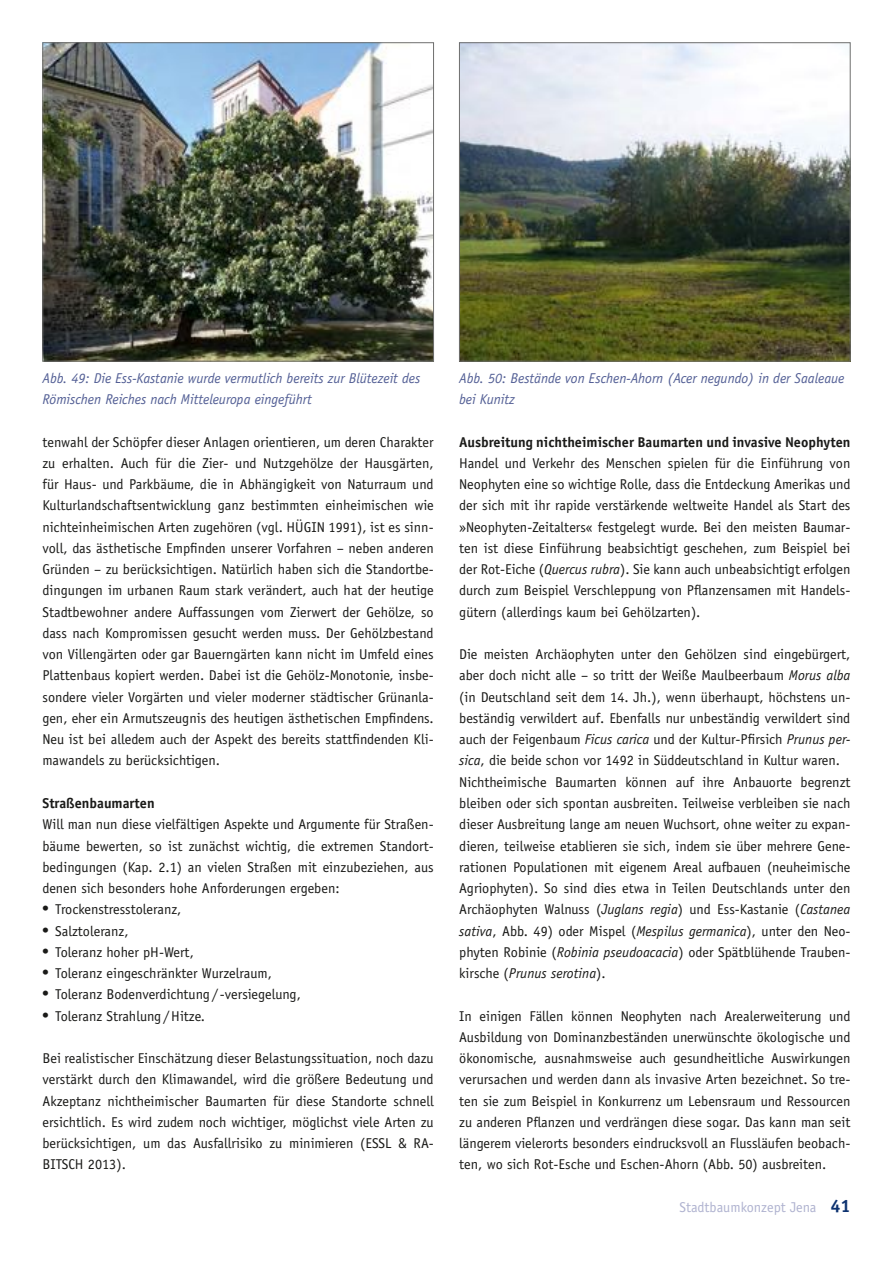
<style>
.page{position:relative;width:893px;height:1263px;background:#fff}
.page>*{position:absolute;margin:0;border:0;box-sizing:border-box;transform-origin:0 0}
.t1{font:14.25px/21.3px "Officina Sans";color:#1a1a18;text-align:justify}
.t2{font:italic 14.25px/21.3px "Officina Sans";letter-spacing:-.005em;color:#535f95}
.t3{font:700 14.25px "Officina Sans";color:#1a1a18}
.t4{font:14.25px "Officina Sans";color:#b0b3d0}
.s1{font-family:"Times";font-size:18px}
.s2{font-style:italic}
.s3{font-weight:700;font-size:18px;color:#0d3270}
</style>
<div class="page">
<img style="left:461px;top:44px;width:387px;height:315px">
<div style="left:459px;top:42px;width:391px;height:319px;border:1px solid #6f6f6e"></div>
<img style="left:45px;top:44px;width:387px;height:315px">
<div style="left:43px;top:42px;width:391px;height:319px;border:1px solid #6f6f6e"></div>
<p class="t2" style="left:43px;top:367px;width:379px">Abb. 49: Die Ess-Kastanie wurde vermutlich bereits zur Blütezeit des<br>Römischen Reiches nach Mitteleuropa eingeführt</p>
<p class="t2" style="left:459px;top:367px;width:387px">Abb. 50: Bestände von Eschen-Ahorn (Acer negundo) in der Saaleaue bei Kunitz</p>
<p class="t1" style="left:43px;top:431px;width:393px">tenwahl der Schöpfer dieser Anlagen orientieren, um deren Charakter zu erhalten. Auch für die Zier- und Nutzgehölze der Hausgärten, für Haus- und Parkbäume, die in Abhängigkeit von Naturraum und Kulturlandschaftsentwicklung ganz bestimmten einheimischen wie nichteinheimischen Arten zugehören (vgl. HÜGIN 1991), ist es sinn&shy;voll, das ästhetische Empfinden unserer Vorfahren – neben anderen Gründen – zu berücksichtigen. Natürlich haben sich die Standortbe&shy;dingungen im urbanen Raum stark verändert, auch hat der heutige Stadtbewohner andere Auffassungen vom Zierwert der Gehölze, so dass nach Kompromissen gesucht werden muss. Der Gehölzbestand von Villengärten oder gar Bauerngärten kann nicht im Umfeld eines Plattenbaus kopiert werden. Dabei ist die Gehölz-Monotonie, insbe&shy;sondere vieler Vorgärten und vieler moderner städtischer Grünanla&shy;gen, eher ein Armutszeugnis des heutigen ästhetischen Empfindens.<br>Neu ist bei alledem auch der Aspekt des bereits stattfindenden Kli&shy;mawandels zu berücksichtigen.</p>
<p class="t3" style="left:43px;top:794px;width:114px">Straßenbaumarten</p>
<p class="t1" style="left:43px;top:814px;width:393px">Will man nun diese vielfältigen Aspekte und Argumente für Straßen&shy;bäume bewerten, so ist zunächst wichtig, die extremen Standort&shy;bedingungen (Kap. 2.1) an vielen Straßen mit einzubeziehen, aus denen sich besonders hohe Anforderungen ergeben:</p>
<p class="t1" style="left:43px;top:899px;width:140px"><span class="s1">•</span> Trockenstresstoleranz,</p>
<p class="t1" style="left:43px;top:920px;width:88px"><span class="s1">•</span> Salztoleranz,</p>
<p class="t1" style="left:43px;top:941px;width:153px"><span class="s1">•</span> Toleranz hoher pH-Wert,</p>
<p class="t1" style="left:43px;top:963px;width:231px"><span class="s1">•</span> Toleranz eingeschränkter Wurzelraum,</p>
<p class="t1" style="left:43px;top:984px;width:260px"><span class="s1">•</span> Toleranz Bodenverdichtung/ -versiegelung,</p>
<p class="t1" style="left:43px;top:1005px;width:164px"><span class="s1">•</span> Toleranz Strahlung/Hitze.</p>
<p class="t1" style="left:43px;top:1048px;width:393px">Bei realistischer Einschätzung dieser Belastungssituation, noch dazu verstärkt durch den Klimawandel, wird die größere Bedeutung und Akzeptanz nichtheimischer Baumarten für diese Standorte schnell ersichtlich. Es wird zudem noch wichtiger, möglichst viele Arten zu berücksichtigen, um das Ausfallrisiko zu minimieren (ESSL &amp; RA-BITSCH 2013).</p>
<p class="t3" style="left:459px;top:433px;width:393px">Ausbreitung nichtheimischer Baumarten und invasive Neophyten</p>
<p class="t1" style="left:459px;top:452px;width:393px">Handel und Verkehr des Menschen spielen für die Einführung von Neophyten eine so wichtige Rolle, dass die Entdeckung Amerikas und der sich mit ihr rapide verstärkende weltweite Handel als Start des »Neophyten-Zeitalters« festgelegt wurde. Bei den meisten Baumar&shy;ten ist diese Einführung beabsichtigt geschehen, zum Beispiel bei der Rot-Eiche (<span class="s2">Quercus rubra</span>). Sie kann auch unbeabsichtigt erfolgen durch zum Beispiel Verschleppung von Pflanzensamen mit Handels&shy;gütern (allerdings kaum bei Gehölzarten).</p>
<p class="t1" style="left:459px;top:644px;width:393px;text-align:left">Die meisten Archäophyten unter den Gehölzen sind eingebürgert, aber doch nicht alle – so tritt der Weiße Maulbeerbaum <span class="s2">Morus alba </span>(in Deutschland seit dem 14. Jh.), wenn überhaupt, höchstens un&shy;beständig verwildert auf. Ebenfalls nur unbeständig verwildert sind auch der Feigenbaum <span class="s2">Ficus carica</span> und der Kultur-Pfirsich <span class="s2">Prunus per&shy;sica</span>, die beide schon vor 1492 in Süddeutschland in Kultur waren.<br>Nichtheimische Baumarten können auf ihre Anbauorte begrenzt bleiben oder sich spontan ausbreiten. Teilweise verbleiben sie nach dieser Ausbreitung lange am neuen Wuchsort, ohne weiter zu expan&shy;dieren, teilweise etablieren sie sich, indem sie über mehrere Gene&shy;rationen Populationen mit eigenem Areal aufbauen (neuheimische Agriophyten). So sind dies etwa in Teilen Deutschlands unter den Archäophyten Walnuss (<span class="s2">Juglans regia</span>) und Ess-Kastanie (<span class="s2">Castanea sativa</span>, Abb. 49) oder Mispel (<span class="s2">Mespilus germanica</span>), unter den Neo&shy;phyten Robinie (<span class="s2">Robinia pseudoacacia</span>) oder Spätblühende Trauben&shy;kirsche (<span class="s2">Prunus serotina</span>).</p>
<p class="t1" style="left:459px;top:1005px;width:393px">In einigen Fällen können Neophyten nach Arealerweiterung und Ausbildung von Dominanzbeständen unerwünschte ökologische und ökonomische, ausnahmsweise auch gesundheitliche Auswirkungen verursachen und werden dann als invasive Arten bezeichnet. So tre&shy;ten sie zum Beispiel in Konkurrenz um Lebensraum und Ressourcen zu anderen Pflanzen und verdrängen diese sogar. Das kann man seit längerem vielerorts besonders eindrucksvoll an Flussläufen beobach&shy;ten, wo sich Rot-Esche und Eschen-Ahorn (Abb. 50) ausbreiten.</p>
<p class="t4" style="left:679px;top:1199px;width:173px">Stadtbaumkonzept Jena <span class="s3">41</span></p>
</div>
